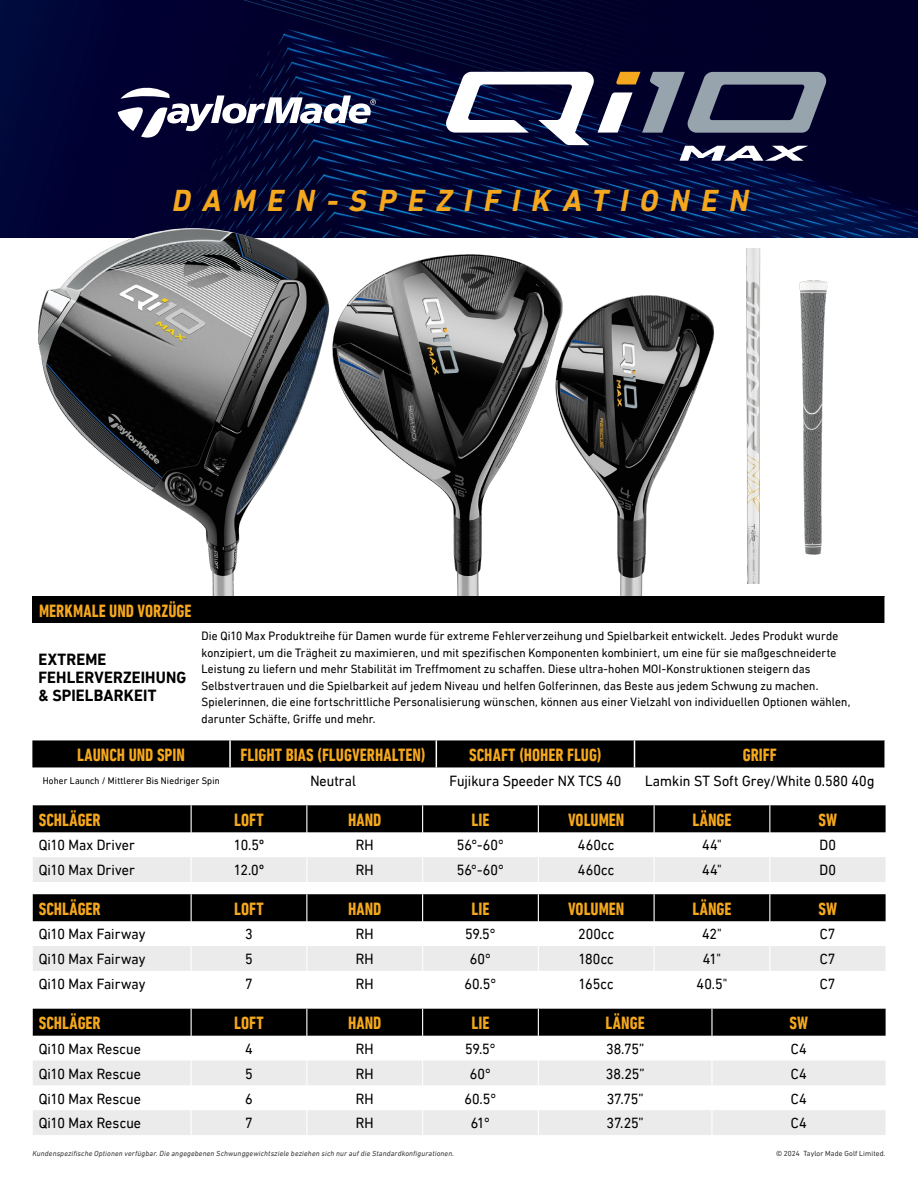
<style>
.page{position:relative;width:918px;height:1188px;background:#fff}
.page>*{position:absolute;margin:0;border:0;box-sizing:border-box;transform-origin:0 0}
.t1{font:italic 700 30.75px "DIN Next 79";color:#f5a81d;scale:.96 1}
.t2{font:700 condensed 18px "DIN Next 79";color:#f5a81d}
.t3{font:700 16.5px/18px "DIN Next 79";letter-spacing:.01em;color:#000;scale:.96 1}
.t4{font:15px "DIN Next 79";letter-spacing:.005em;color:#000;scale:.96 1}
.t5{font:12.3px/16.5px "DIN Next 79";letter-spacing:.015em;color:#000;scale:.96 1}
.t6{font:9.75px "DIN Next 79";letter-spacing:.02em;color:#000;scale:.96 1}
.t7{font:italic 7.5px "DIN Next 79";letter-spacing:.02em;color:#000}
.t8{font:7.5px "DIN Next 79";letter-spacing:.02em;color:#000}
</style>
<div class="page">
<div style="left:32px;top:596px;width:853px;height:27px;background:#000"></div>
<hr style="left:884px;top:596px;width:2px;height:27px;background:#fff">
<svg style="left:33px;top:1009px;width:853px;height:126px"></svg>
<hr style="left:711px;top:1110px;width:2px;height:25px;background:#fff">
<svg style="left:33px;top:894px;width:853px;height:77px"></svg>
<svg style="left:33px;top:805px;width:853px;height:77px"></svg>
<img style="left:0;top:0;width:918px;height:237px">
<div style="left:32px;top:740px;width:853px;height:27px;background:#000"></div>
<img style="left:20px;top:210px;width:338px;height:386px">
<img style="left:746px;top:248px;width:15px;height:335px">
<img style="left:799px;top:280px;width:29px;height:275px">
<img style="left:589px;top:237px;width:127px;height:359px">
<img style="left:315px;top:237px;width:274px;height:359px">
<svg style="left:118px;top:83px;width:258px;height:57px"></svg>
<svg style="left:444px;top:72px;width:384px;height:89px"></svg>
<h1 class="t1" style="left:172px;top:183px;width:608px">DAMEN-SPEZIFIKATIONEN</h1>
<h2 class="t2" style="left:39px;top:601px;width:154px">MERKMALE UND VORZÜGE</h2>
<h3 class="t3" style="left:38px;top:650px;width:156px">EXTREME<br>FEHLERVERZEIHUNG &amp; SPIELBARKEIT</h3>
<p class="t5" style="left:201px;top:627px;width:677px">Die Qi10 Max Produktreihe für Damen wurde für extreme Fehlerverzeihung und Spielbarkeit entwickelt. Jedes Produkt wurde konzipiert, um die Trägheit zu maximieren, und mit spezifischen Komponenten kombiniert, um eine für sie maßgeschneiderte Leistung zu liefern und mehr Stabilität im Treffmoment zu schaffen. Diese ultra-hohen MOI-Konstruktionen steigern das Selbstvertrauen und die Spielbarkeit auf jedem Niveau und helfen Golferinnen, das Beste aus jedem Schwung zu machen.<br>Spielerinnen, die eine fortschrittliche Personalisierung wünschen, können aus einer Vielzahl von individuellen Optionen wählen, darunter Schäfte, Griffe und mehr.</p>
<h2 class="t2" style="left:77px;top:745px;width:109px">LAUNCH UND SPIN</h2>
<h2 class="t2" style="left:241px;top:745px;width:187px">FLIGHT BIAS (FLUGVERHALTEN)</h2>
<h2 class="t2" style="left:469px;top:745px;width:134px">SCHAFT (HOHER FLUG)</h2>
<h2 class="t2" style="left:743px;top:745px;width:36px">GRIFF</h2>
<p class="t6" style="left:43px;top:775px;width:186px">Hoher Launch / Mittlerer Bis Niedriger Spin</p>
<p class="t4" style="left:310px;top:772px;width:49px">Neutral</p>
<p class="t4" style="left:449px;top:772px;width:181px">Fujikura Speeder NX TCS 40</p>
<p class="t4" style="left:645px;top:772px;width:240px">Lamkin ST Soft Grey/White 0.580 40g</p>
<h2 class="t2" style="left:39px;top:809px;width:64px">SCHLÄGER</h2>
<h2 class="t2" style="left:234px;top:809px;width:31px">LOFT</h2>
<h2 class="t2" style="left:348px;top:809px;width:35px">HAND</h2>
<h2 class="t2" style="left:472px;top:809px;width:19px">LIE</h2>
<h2 class="t2" style="left:568px;top:809px;width:58px">VOLUMEN</h2>
<h2 class="t2" style="left:692px;top:809px;width:41px">LÄNGE</h2>
<h2 class="t2" style="left:818px;top:809px;width:20px">SW</h2>
<p class="t4" style="left:39px;top:837px;width:102px">Qi10 Max Driver</p>
<p class="t4" style="left:234px;top:837px;width:33px">10.5º</p>
<p class="t4" style="left:356px;top:837px;width:20px">RH</p>
<p class="t4" style="left:457px;top:837px;width:51px">56°-60°</p>
<p class="t4" style="left:578px;top:837px;width:39px">460cc</p>
<p class="t4" style="left:702px;top:837px;width:22px">44"</p>
<p class="t4" style="left:820px;top:837px;width:19px">D0</p>
<p class="t4" style="left:39px;top:862px;width:102px">Qi10 Max Driver</p>
<p class="t4" style="left:234px;top:862px;width:33px">12.0º</p>
<p class="t4" style="left:356px;top:862px;width:20px">RH</p>
<p class="t4" style="left:457px;top:862px;width:51px">56°-60°</p>
<p class="t4" style="left:578px;top:862px;width:39px">460cc</p>
<p class="t4" style="left:702px;top:862px;width:22px">44"</p>
<p class="t4" style="left:819px;top:862px;width:19px">D0</p>
<h2 class="t2" style="left:39px;top:898px;width:64px">SCHLÄGER</h2>
<h2 class="t2" style="left:234px;top:898px;width:31px">LOFT</h2>
<h2 class="t2" style="left:348px;top:898px;width:35px">HAND</h2>
<h2 class="t2" style="left:472px;top:898px;width:19px">LIE</h2>
<h2 class="t2" style="left:568px;top:898px;width:58px">VOLUMEN</h2>
<h2 class="t2" style="left:692px;top:898px;width:41px">LÄNGE</h2>
<h2 class="t2" style="left:818px;top:898px;width:20px">SW</h2>
<p class="t4" style="left:39px;top:926px;width:113px">Qi10 Max Fairway</p>
<p class="t4" style="left:245px;top:926px;width:9px">3</p>
<p class="t4" style="left:356px;top:926px;width:20px">RH</p>
<p class="t4" style="left:465px;top:926px;width:34px">59.5°</p>
<p class="t4" style="left:578px;top:926px;width:39px">200cc</p>
<p class="t4" style="left:702px;top:926px;width:22px">42"</p>
<p class="t4" style="left:820px;top:926px;width:18px">C7</p>
<p class="t4" style="left:39px;top:950px;width:113px">Qi10 Max Fairway</p>
<p class="t4" style="left:245px;top:950px;width:9px">5</p>
<p class="t4" style="left:356px;top:950px;width:20px">RH</p>
<p class="t4" style="left:470px;top:950px;width:24px">60°</p>
<p class="t4" style="left:579px;top:950px;width:38px">180cc</p>
<p class="t4" style="left:703px;top:950px;width:20px">41"</p>
<p class="t4" style="left:820px;top:950px;width:18px">C7</p>
<p class="t4" style="left:39px;top:975px;width:113px">Qi10 Max Fairway</p>
<p class="t4" style="left:245px;top:975px;width:9px">7</p>
<p class="t4" style="left:356px;top:975px;width:20px">RH</p>
<p class="t4" style="left:464px;top:975px;width:35px">60.5°</p>
<p class="t4" style="left:579px;top:975px;width:38px">165cc</p>
<p class="t4" style="left:697px;top:975px;width:33px">40.5"</p>
<p class="t4" style="left:820px;top:975px;width:18px">C7</p>
<h2 class="t2" style="left:39px;top:1013px;width:64px">SCHLÄGER</h2>
<h2 class="t2" style="left:234px;top:1013px;width:31px">LOFT</h2>
<h2 class="t2" style="left:348px;top:1013px;width:35px">HAND</h2>
<h2 class="t2" style="left:472px;top:1013px;width:19px">LIE</h2>
<h2 class="t2" style="left:606px;top:1013px;width:41px">LÄNGE</h2>
<h2 class="t2" style="left:789px;top:1013px;width:20px">SW</h2>
<p class="t4" style="left:39px;top:1040px;width:108px">Qi10 Max Rescue</p>
<p class="t4" style="left:245px;top:1040px;width:9px">4</p>
<p class="t4" style="left:356px;top:1040px;width:20px">RH</p>
<p class="t4" style="left:465px;top:1040px;width:34px">59.5°</p>
<p class="t4" style="left:606px;top:1040px;width:41px">38.75”</p>
<p class="t4" style="left:791px;top:1040px;width:18px">C4</p>
<p class="t4" style="left:39px;top:1065px;width:108px">Qi10 Max Rescue</p>
<p class="t4" style="left:245px;top:1065px;width:9px">5</p>
<p class="t4" style="left:356px;top:1065px;width:20px">RH</p>
<p class="t4" style="left:470px;top:1065px;width:24px">60°</p>
<p class="t4" style="left:606px;top:1065px;width:42px">38.25”</p>
<p class="t4" style="left:791px;top:1065px;width:18px">C4</p>
<p class="t4" style="left:39px;top:1090px;width:108px">Qi10 Max Rescue</p>
<p class="t4" style="left:245px;top:1090px;width:9px">6</p>
<p class="t4" style="left:356px;top:1090px;width:20px">RH</p>
<p class="t4" style="left:464px;top:1090px;width:35px">60.5°</p>
<p class="t4" style="left:607px;top:1090px;width:40px">37.75”</p>
<p class="t4" style="left:791px;top:1090px;width:18px">C4</p>
<p class="t4" style="left:39px;top:1115px;width:108px">Qi10 Max Rescue</p>
<p class="t4" style="left:245px;top:1115px;width:9px">7</p>
<p class="t4" style="left:356px;top:1115px;width:20px">RH</p>
<p class="t4" style="left:471px;top:1115px;width:22px">61°</p>
<p class="t4" style="left:607px;top:1115px;width:40px">37.25”</p>
<p class="t4" style="left:791px;top:1115px;width:18px">C4</p>
<p class="t7" style="left:32px;top:1149px;width:423px">Kundenspezifische Optionen verfügbar. Die angegebenen Schwunggewichtsziele beziehen sich nur auf die Standardkonfigurationen.</p>
<p class="t8" style="left:776px;top:1149px;width:111px">© 2024 Taylor Made Golf Limited.</p>
</div>
